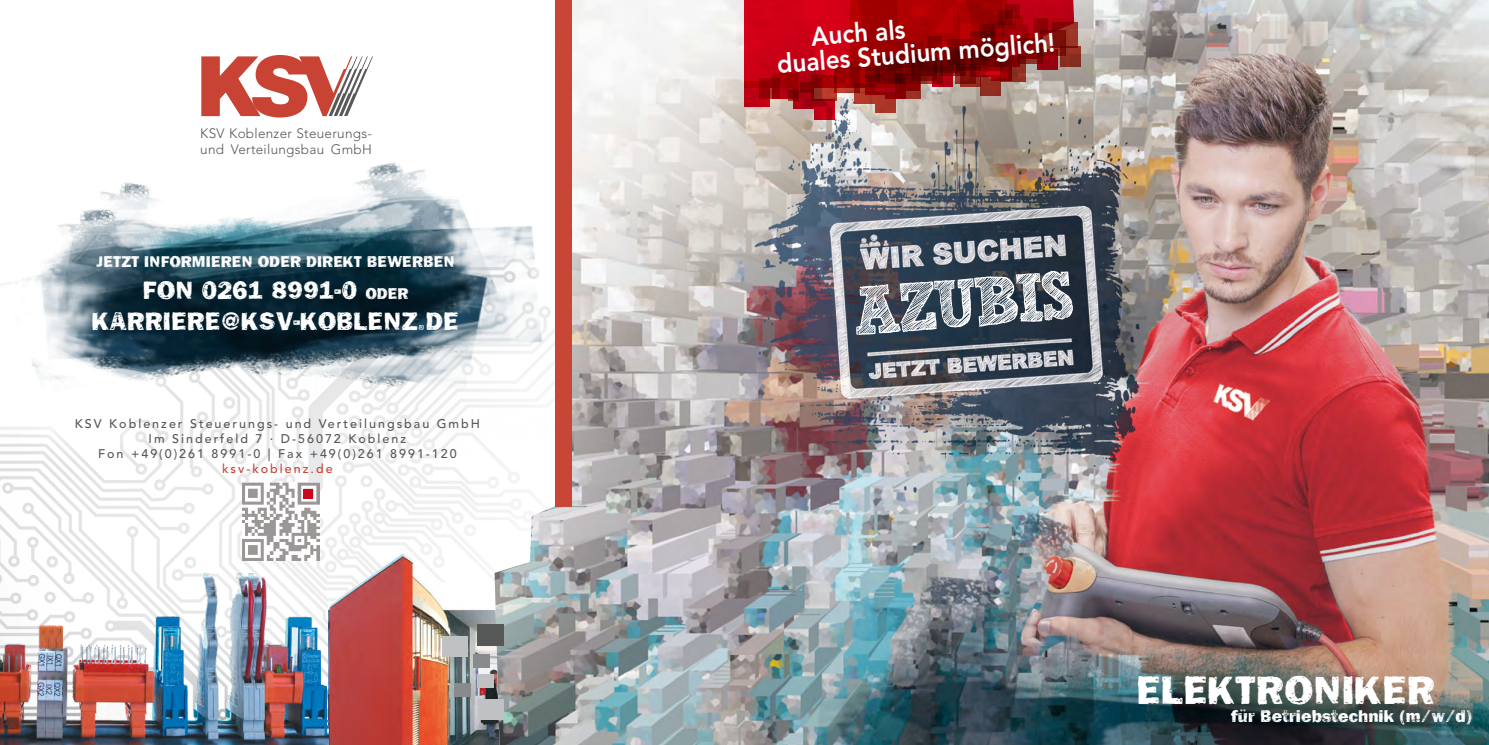
<style>
.page{position:relative;width:1489px;height:745px;background:#fff}
.page>*{position:absolute;margin:0;border:0;box-sizing:border-box;transform-origin:0 0}
.t1{font:700 68.75px "freeversion Sketch Block";color:#fff;scale:.9 1}
.t2{font:41.25px "Frankie";color:#fff}
.t3{font:800 26.38px/24.1px "Avenir LT";color:#fff;scale:.92 1}
.t4{font:26.25px/31.5px "Frankie";color:#fff;text-align:center}
.t5{font:17.5px "Frankie";color:#fff}
.t6{font:16.25px "Frankie";color:#fff}
.t7{font:300 13.5px/16.2px "Avenir LT";letter-spacing:.02em;color:#58585a}
.t8{font:500 12.5px/15px "Avenir LT";letter-spacing:.16em;color:#58585a;text-align:center}
.t9{font:500 12.5px "Avenir LT";letter-spacing:.16em;color:#c84333}
.s1{font-size:16.25px}
</style>
<div class="page">
<img style="left:0;top:477px;width:494px;height:76px">
<img style="left:328px;top:550px;width:166px;height:194px">
<img style="left:494px;top:0;width:994px;height:744px">
<div style="left:555px;top:0;width:16px;height:506px;background:#c74636"></div>
<div style="left:477px;top:624px;width:26px;height:21px;background:#565757"></div>
<div style="left:473px;top:654px;width:17px;height:13px;background:#898a8c"></div>
<div style="left:477px;top:673px;width:17px;height:14px;background:#c0c1c2"></div>
<div style="left:442px;top:635px;width:26px;height:21px;background:#c0c1c2"></div>
<div style="left:478px;top:699px;width:26px;height:20px;background:#c0c1c2"></div>
<div style="left:454px;top:682px;width:17px;height:14px;background:#898a8c"></div>
<svg style="left:201px;top:55px;width:172px;height:62px"></svg>
<img style="left:0;top:553px;width:328px;height:191px">
<img style="left:0;top:129px;width:555px;height:348px">
<div style="left:744px;top:81px;width:25px;height:25px;background:#bd0013"></div>
<svg style="left:779px;top:88px;width:14px;height:10px"></svg>
<svg style="left:793px;top:88px;width:21px;height:20px"></svg>
<svg style="left:814px;top:101px;width:20px;height:19px"></svg>
<svg style="left:811px;top:88px;width:25px;height:13px"></svg>
<svg style="left:834px;top:88px;width:20px;height:5px"></svg>
<svg style="left:854px;top:88px;width:21px;height:16px"></svg>
<div style="left:875px;top:93px;width:20px;height:20px;background:linear-gradient(to right,#ac3828,#a73628)"></div>
<svg style="left:865px;top:88px;width:20px;height:6px"></svg>
<svg style="left:885px;top:88px;width:10px;height:10px"></svg>
<svg style="left:759px;top:88px;width:20px;height:10px"></svg>
<svg style="left:744px;top:0;width:151px;height:88px;background:#c40013"></svg>
<svg style="left:932px;top:80px;width:20px;height:7px"></svg>
<div style="left:955px;top:64px;width:20px;height:20px;background:#953225"></div>
<svg style="left:895px;top:83px;width:25px;height:15px"></svg>
<svg style="left:876px;top:81px;width:18px;height:2px"></svg>
<div style="left:865px;top:67px;width:14px;height:15px;background:#6e0000"></div>
<svg style="left:788px;top:90px;width:11px;height:11px"></svg>
<div style="left:800px;top:82px;width:10px;height:11px;background:#830003"></div>
<svg style="left:878px;top:80px;width:16px;height:1px"></svg>
<svg style="left:899px;top:80px;width:20px;height:11px"></svg>
<svg style="left:916px;top:80px;width:26px;height:3px"></svg>
<svg style="left:960px;top:80px;width:20px;height:6px"></svg>
<div style="left:980px;top:75px;width:20px;height:21px;background:#912e21"></div>
<svg style="left:850px;top:0;width:4px;height:71px"></svg>
<div style="left:1060px;top:47px;width:20px;height:20px;background:linear-gradient(to bottom,#983326,#7d2a1e)"></div>
<div style="left:1052px;top:22px;width:25px;height:25px;background:#9c3528"></div>
<svg style="left:854px;top:0;width:220px;height:80px;background:#96090b"></svg>
<svg style="left:1000px;top:56px;width:26px;height:25px"></svg>
<svg style="left:981px;top:41px;width:25px;height:25px"></svg>
<svg style="left:1002px;top:25px;width:25px;height:25px"></svg>
<svg style="left:1032px;top:18px;width:15px;height:15px"></svg>
<svg style="left:970px;top:50px;width:15px;height:15px"></svg>
<svg style="left:894px;top:73px;width:10px;height:10px"></svg>
<svg style="left:905px;top:65px;width:10px;height:10px"></svg>
<img style="left:242px;top:482px;width:77px;height:77px">
<div style="left:304px;top:489px;width:9px;height:9px;background:#cd071e"></div>
<p class="t7" style="left:200px;top:125px;width:173px">KSV Koblenzer Steuerungs&shy;und Verteilungsbau GmbH</p>
<h3 class="t6" style="left:96px;top:252px;width:360px">JETZT INFORMIEREN ODER DIREKT BEWERBEN</h3>
<h3 class="t4" style="left:92px;top:273px;width:368px">FON 0261 8991-0 <span class="s1">ODER<br></span>KARRIERE@KSV-KOBLENZ.DE</h3>
<p class="t8" style="left:75px;top:416px;width:407px">KSV Koblenzer Steuerungs- und Verteilungsbau GmbH<br>Im Sinderfeld 7 · D-56072 Koblenz<br>Fon +49(0)261 8991-0 | Fax +49(0)261 8991-120</p>
<p class="t9" style="left:222px;top:461px;width:112px">ksv-koblenz.de</p>
<h3 class="t3" style="left:774px;top:27px;width:304px;text-indent:36px;rotate:-4deg">Auch als<br>duales Studium möglich!</h3>
<h1 class="t1" style="left:851px;top:285px;width:248px;rotate:-4deg">AZUBIS</h1>
<h2 class="t2" style="left:1136px;top:665px;width:300px">ELEKTRONIKER</h2>
<h3 class="t5" style="left:1230px;top:705px;width:243px">für Betriebstechnik (m/w/d)</h3>
</div>
